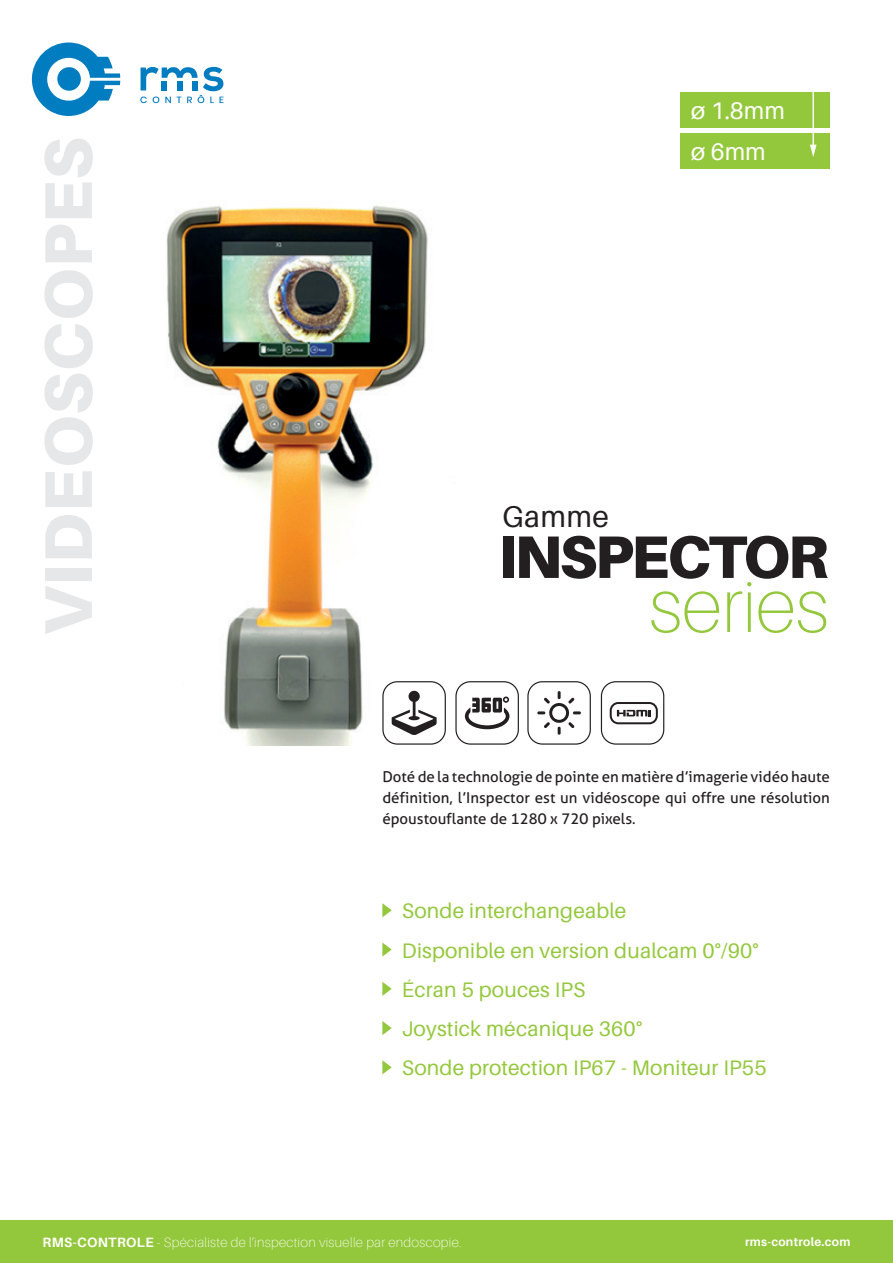
<style>
.page{position:relative;width:893px;height:1263px;background:#fff}
.page>*{position:absolute;margin:0;border:0;box-sizing:border-box;transform-origin:0 0}
.t1{font:100 75px "Aileron";color:#94c83c}
.t2{font:900 67.5px "Aileron";letter-spacing:.01em;color:#e6e7e9}
.t3{font:900 60px "Aileron";letter-spacing:-.04em;color:#231f20}
.t4{font:30px "Aileron";letter-spacing:.01em;color:#231f20}
.t5{font:24px/41.4px "Aileron";color:#fff}
.t6{font:21px/39.3px "Aileron";letter-spacing:.01em;color:#94c83c}
.t7{font:15px/21px "Aller";color:#231f20;text-align:justify}
.t8{font:100 13.5px "Aileron";letter-spacing:.025em;color:#fff}
.t9{font:700 12px "Aileron";letter-spacing:.025em;color:#fff}
.s1{font-weight:700}
</style>
<div class="page">
<svg style="left:140px;top:67px;width:83px;height:36px"></svg>
<div style="left:192px;top:81px;width:6px;height:9px;background:#007cc1"></div>
<svg style="left:32px;top:43px;width:88px;height:73px"></svg>
<div style="left:0;top:1220px;width:893px;height:43px;background:#94c83c"></div>
<img style="left:166px;top:205px;width:373px;height:540px">
<div style="left:680px;top:92px;width:150px;height:35px;background:#94c83c"></div>
<div style="left:680px;top:134px;width:150px;height:35px;background:#94c83c"></div>
<svg style="left:810px;top:92px;width:6px;height:65px"></svg>
<svg style="left:382px;top:903px;width:10px;height:14px"></svg>
<svg style="left:382px;top:942px;width:10px;height:14px"></svg>
<svg style="left:382px;top:1021px;width:10px;height:14px"></svg>
<svg style="left:382px;top:1060px;width:10px;height:14px"></svg>
<svg style="left:382px;top:982px;width:10px;height:14px"></svg>
<svg style="left:392px;top:690px;width:45px;height:45px"></svg>
<svg style="left:465px;top:696px;width:44px;height:33px"></svg>
<div style="left:382px;top:681px;width:64px;height:64px;border:1px solid #231f20;border-radius:14px"></div>
<div style="left:455px;top:681px;width:64px;height:64px;border:1px solid #231f20;border-radius:14px"></div>
<div style="left:527px;top:681px;width:64px;height:64px;border:1px solid #231f20;border-radius:14px"></div>
<div style="left:601px;top:681px;width:63px;height:64px;border:1px solid #231f20;border-radius:14px"></div>
<svg style="left:537px;top:691px;width:44px;height:44px"></svg>
<svg style="left:610px;top:702px;width:48px;height:22px"></svg>
<h2 class="t2" style="left:29px;top:636px;width:500px;rotate:-90deg">VIDEOSCOPES</h2>
<h3 class="t5" style="left:691px;top:90px;width:96px">ø 1.8mm ø 6mm</h3>
<h3 class="t4" style="left:503px;top:501px;width:108px">Gamme</h3>
<h3 class="t3" style="left:498px;top:522px;width:332px">INSPECTOR</h3>
<h1 class="t1" style="left:649px;top:565px;width:181px">series</h1>
<p class="t7" style="left:382px;top:766px;width:449px">Doté de la technologie de pointe en matière d’imagerie vidéo haute définition, l’Inspector est un vidéoscope qui offre une résolution époustouflante de 1280 x 720 pixels.</p>
<h3 class="t6" style="left:402px;top:892px;width:358px">Sonde interchangeable<br>Disponible en version dualcam 0°/90°</h3>
<h3 class="t6" style="left:402px;top:970px;width:185px">Écran 5 pouces IPS</h3>
<h3 class="t6" style="left:402px;top:1009px;width:366px">Joystick mécanique 360°<br>Sonde protection IP67 - Moniteur IP55</h3>
<p class="t8" style="left:43px;top:1235px;width:420px"><span class="s1">RMS-CONTROLE</span> - Spécialiste de l’inspection visuelle par endoscopie.</p>
<p class="t9" style="left:745px;top:1235px;width:107px">rms-controle.com</p>
</div>
